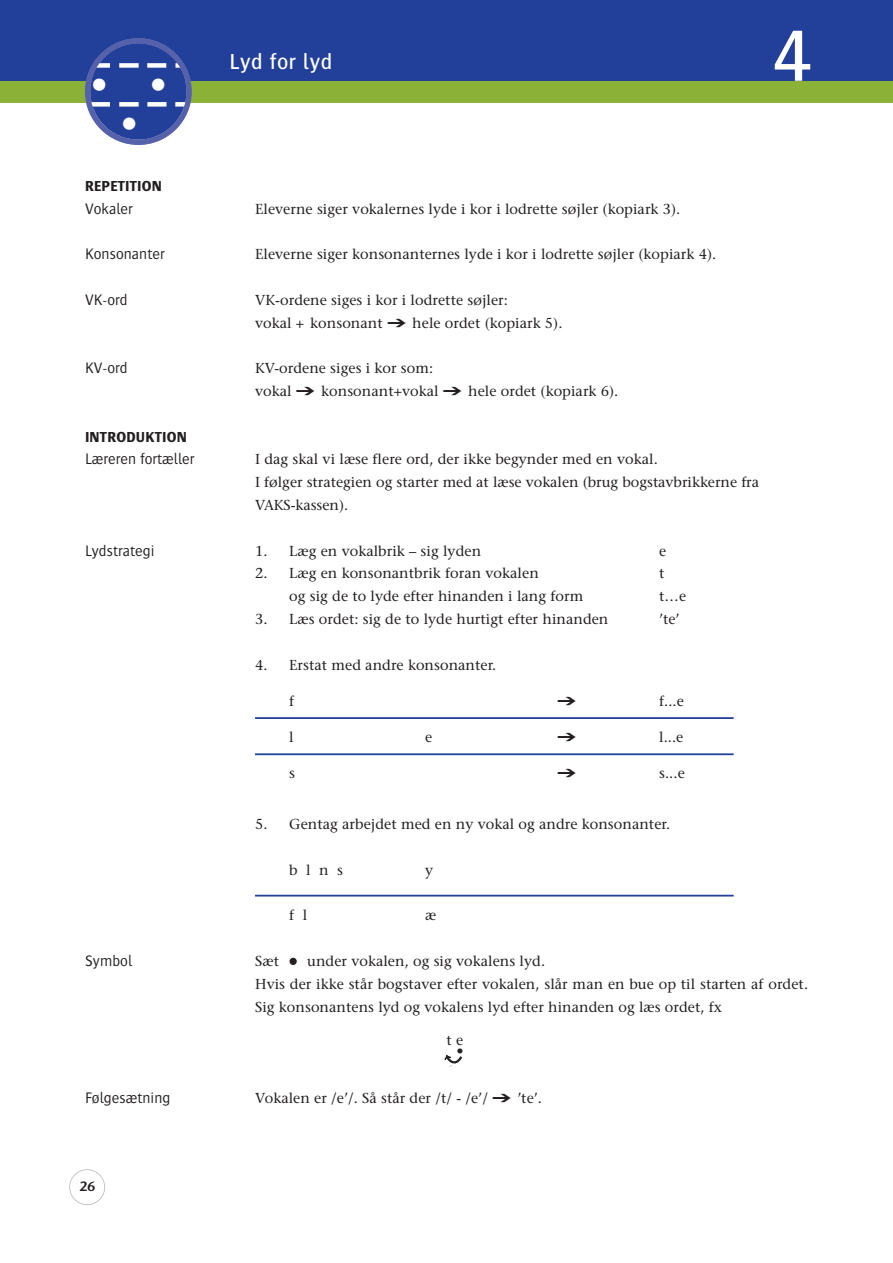
<style>
.page{position:relative;width:893px;height:1263px;background:#fff}
.page>*{position:absolute;margin:0;border:0;box-sizing:border-box;transform-origin:0 0}
.t1{font:75px "Bosis";color:#fff}
.t2{font:22.5px "Bosis";letter-spacing:.03em;color:#fff}
.t3{font:300 15.75px "Bosis";letter-spacing:.005em;color:#231f20}
.t4{font:700 15px "Bosis";letter-spacing:.015em;color:#231f20}
.t5{font:15px "MS Gothic";color:#fff}
.t6{font:14.4px/22.8px "Stone Serif";letter-spacing:.005em;color:#231f20}
.t7{font:600 13.5px "Stone Sans";color:#231f20}
</style>
<div class="page">
<div style="left:0;top:0;width:892px;height:103px;background:#8bb136"></div>
<div style="left:0;top:0;width:892px;height:81px;background:#223f99"></div>
<svg style="left:85px;top:38px;width:107px;height:107px"></svg>
<div style="left:289px;top:958px;width:8px;height:7px;background:#231f20;border-radius:50%"></div>
<div style="left:69px;top:1169px;width:36px;height:36px;border:2px solid #bab5b4;border-radius:50%"></div>
<hr style="left:255px;top:717px;width:479px;height:2px;background:#223f99">
<hr style="left:255px;top:753px;width:479px;height:2px;background:#223f99">
<hr style="left:255px;top:895px;width:479px;height:2px;background:#223f99">
<svg style="left:446px;top:1056px;width:17px;height:8px"></svg>
<p class="t5" style="left:92px;top:76px;width:17px">●</p>
<p class="t5" style="left:151px;top:76px;width:17px">●</p>
<p class="t5" style="left:122px;top:115px;width:17px">●</p>
<p class="t4" style="left:85px;top:180px;width:78px">REPETITION</p>
<p class="t3" style="left:85px;top:202px;width:49px">Vokaler</p>
<p class="t3" style="left:85px;top:248px;width:81px">Konsonanter</p>
<p class="t3" style="left:85px;top:294px;width:44px">VK-ord</p>
<p class="t3" style="left:85px;top:362px;width:44px">KV-ord</p>
<p class="t4" style="left:85px;top:431px;width:103px">INTRODUKTION</p>
<p class="t3" style="left:85px;top:453px;width:111px">Læreren fortæller</p>
<p class="t3" style="left:85px;top:544px;width:71px">Lydstrategi</p>
<p class="t3" style="left:85px;top:955px;width:49px">Symbol</p>
<p class="t3" style="left:85px;top:1092px;width:87px">Følgesætning</p>
<p class="t7" style="left:80px;top:1181px;width:17px">26</p>
<h2 class="t2" style="left:230px;top:53px;width:104px">Lyd for lyd</h2>
<h1 class="t1" style="left:773px;top:28px;width:40px">4</h1>
<p class="t6" style="left:255px;top:199px;width:427px">Eleverne siger vokalernes lyde i kor i lodrette søjler (kopiark 3).</p>
<p class="t6" style="left:255px;top:244px;width:463px">Eleverne siger konsonanternes lyde i kor i lodrette søjler (kopiark 4).</p>
<p class="t6" style="left:255px;top:290px;width:309px">VK-ordene siges i kor i lodrette søjler:<br>vokal + konsonant ➔ hele ordet (kopiark 5).</p>
<p class="t6" style="left:255px;top:358px;width:365px">KV-ordene siges i kor som:<br>vokal ➔ konsonant+vokal ➔ hele ordet (kopiark 6).</p>
<p class="t6" style="left:255px;top:450px;width:505px">I dag skal vi læse flere ord, der ikke begynder med en vokal.<br>I følger strategien og starter med at læse vokalen (brug bogstavbrikkerne fra<br>VAKS-kassen).</p>
<p class="t6" style="left:255px;top:541px;width:227px">1. Læg en vokalbrik – sig lyden</p>
<p class="t6" style="left:659px;top:541px;width:9px">e</p>
<p class="t6" style="left:255px;top:564px;width:285px">2. Læg en konsonantbrik foran vokalen</p>
<p class="t6" style="left:659px;top:564px;width:7px">t</p>
<p class="t6" style="left:289px;top:586px;width:296px">og sig de to lyde efter hinanden i lang form</p>
<p class="t6" style="left:659px;top:586px;width:28px">t…e</p>
<p class="t6" style="left:255px;top:609px;width:355px">3. Læs ordet: sig de to lyde hurtigt efter hinanden</p>
<p class="t6" style="left:659px;top:609px;width:22px">’te’</p>
<p class="t6" style="left:255px;top:655px;width:243px">4. Erstat med andre konsonanter.</p>
<p class="t6" style="left:289px;top:691px;width:6px">f</p>
<p class="t6" style="left:659px;top:691px;width:26px">f...e</p>
<p class="t6" style="left:289px;top:727px;width:6px">l</p>
<p class="t6" style="left:425px;top:727px;width:9px">e</p>
<p class="t6" style="left:659px;top:727px;width:26px">l...e</p>
<p class="t6" style="left:289px;top:763px;width:7px">s</p>
<p class="t6" style="left:659px;top:763px;width:27px">s...e</p>
<p class="t6" style="left:255px;top:814px;width:416px">5. Gentag arbejdet med en ny vokal og andre konsonanter.</p>
<p class="t6" style="left:289px;top:860px;width:55px">b l n s</p>
<p class="t6" style="left:425px;top:860px;width:10px">y</p>
<p class="t6" style="left:289px;top:906px;width:19px">f l</p>
<p class="t6" style="left:425px;top:906px;width:13px">æ</p>
<p class="t6" style="left:255px;top:951px;width:25px">Sæt</p>
<p class="t6" style="left:255px;top:951px;width:554px;text-indent:52px">under vokalen, og sig vokalens lyd.<br>Hvis der ikke står bogstaver efter vokalen, slår man en bue op til starten af ordet.<br>Sig konsonantens lyd og vokalens lyd efter hinanden og læs ordet, fx</p>
<p class="t6" style="left:446px;top:1030px;width:18px">t e</p>
<p class="t6" style="left:456px;top:1041px;width:9px">•</p>
<p class="t6" style="left:255px;top:1088px;width:288px">Vokalen er /e’/. Så står der /t/ - /e’/ ➔ ’te’.</p>
</div>
